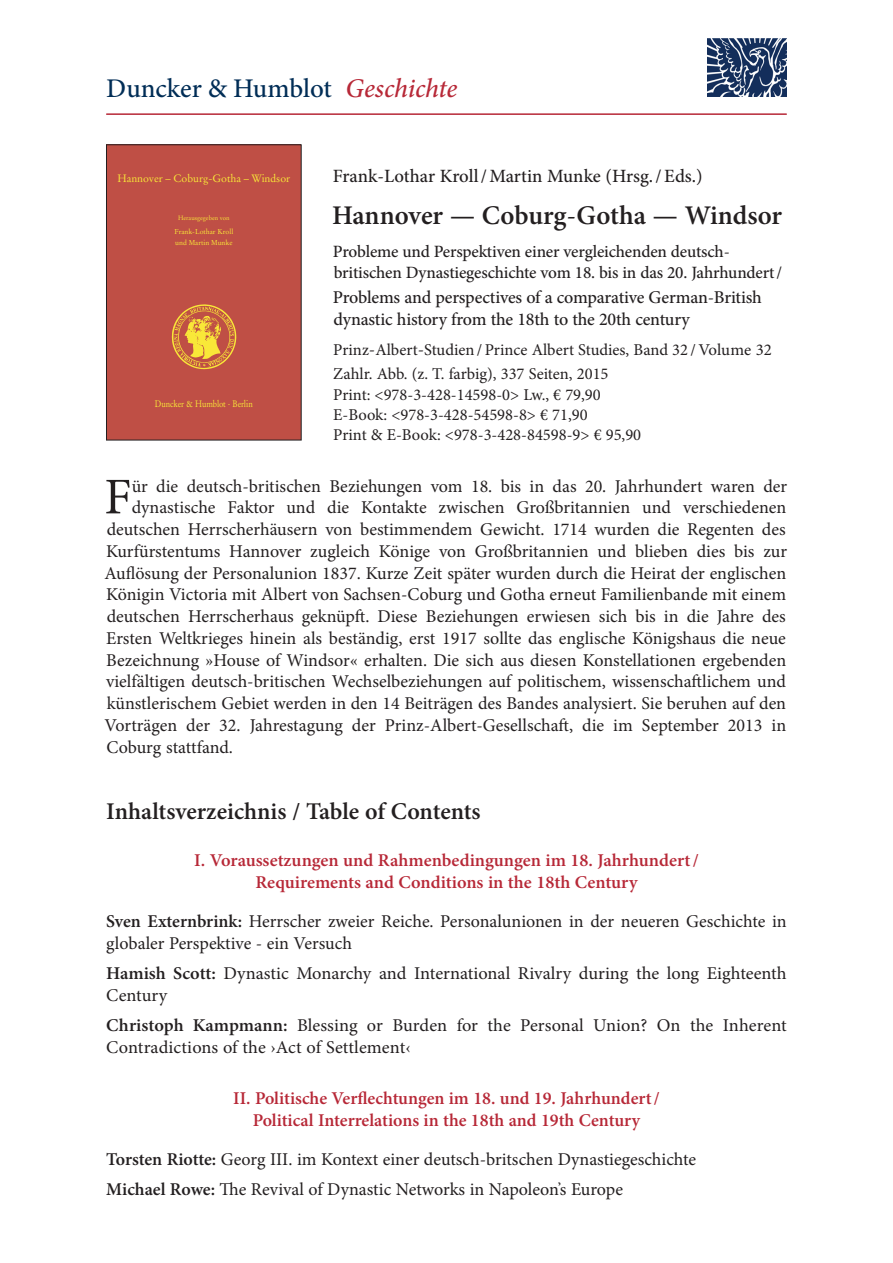
<style>
.page{position:relative;width:893px;height:1263px;background:#fff}
.page>*{position:absolute;margin:0;border:0;box-sizing:border-box;transform-origin:0 0}
.t1{font:51.45px "Minion Pro";color:#231f20}
.t2{font:600 27px "Minion Pro";color:#231f20}
.t3{font:500 27px "Minion Pro";letter-spacing:-.005em;color:#002d56}
.t4{font:600 24px "Minion Pro";letter-spacing:-.005em;color:#231f20}
.t5{font:500 18.75px "Minion Pro";letter-spacing:-.005em;color:#231f20}
.t6{font:18px/21.8px "Minion Pro";color:#231f20}
.t7{font:600 18px/21.8px "Minion Pro";color:#b72837;text-align:center}
.t8{font:500 18px/21.8px "Minion Pro";letter-spacing:-.01em;color:#231f20}
.t9{font:500 17.25px/20.2px "Minion Pro";letter-spacing:-.01em;color:#231f20}
.t10{font:16.5px/20.2px "Minion Pro";color:#231f20}
.t11{font:10.8px "Stempel Garamond";color:#f9e838}
.t12{font:9.45px "Stempel Garamond";letter-spacing:-.015em;color:#f9e838;scale:.84 1}
.t13{font:7.2px/10.4px "Stempel Garamond";color:#f9e838}
.t14{font:6.3px "Stempel Garamond";color:#f9e838}
.s1{font-style:italic;color:#b72837}
.s2{font-size:27.75px}
.s3{font-weight:400;font-size:27.75px}
.s4{font-weight:400}
.s5{font-size:18px}
.s6{font-weight:600}
</style>
<div class="page">
<div style="left:106px;top:145px;width:195px;height:295px;background:#bf4f45"></div>
<img style="left:171px;top:304px;width:66px;height:66px">
<div style="left:106px;top:145px;width:195px;height:295px;border:1px solid #231f20"></div>
<img style="left:707px;top:38px;width:79px;height:59px">
<hr style="left:106px;top:114px;width:681px;height:1px;background:#b72837">
<h2 class="t3" style="left:106px;top:70px;width:353px">Duncker &amp; Humblot <span class="s1">Geschichte</span></h2>
<p class="t11" style="left:117px;top:172px;width:174px">Hannover – Coburg-Gotha – Windsor</p>
<p class="t14" style="left:178px;top:214px;width:53px">Herausgegeben von</p>
<p class="t13" style="left:174px;top:227px;width:60px">Frank-Lothar Kroll und Martin Munke</p>
<p class="t12" style="left:155px;top:398px;width:118px">Duncker &amp; Humblot . Berlin</p>
<p class="t5" style="left:333px;top:163px;width:371px">Frank-Lothar Kroll/Martin Munke (Hrsg./Eds.)</p>
<h2 class="t2" style="left:332px;top:197px;width:452px">Hannover <span class="s2">—</span> Coburg<span class="s3">-</span>Gotha <span class="s2">—</span> Windsor</h2>
<p class="t9" style="left:333px;top:242px;width:451px">Probleme und Perspektiven einer vergleichenden deutsch&shy;britischen Dynastiegeschichte vom 18. bis in das 20. Jahrhundert/</p>
<p class="t8" style="left:333px;top:286px;width:430px">Problems and perspectives of a comparative German<span class="s4">-</span>British dynastic history from the 18th to the 20th century</p>
<p class="t10" style="left:333px;top:338px;width:440px;line-height:24.5px">Prinz<span class="s5">-</span>Albert<span class="s5">-</span>Studien / Prince Albert Studies, Band 32 / Volume 32<br>Zahlr. Abb. (z. T. farbig), 337 Seiten, 2015</p>
<p class="t10" style="left:333px;top:384px;width:310px">Print: &lt;978-3-428-14598-0&gt; Lw., € 79,90<br>E-Book: &lt;978-3-428-54598-8&gt; € 71,90<br>Print &amp; E-Book: &lt;978-3-428-84598-9&gt; € 95,90</p>
<h1 class="t1" style="left:104px;top:462px;width:29px">F</h1>
<p class="t6" style="left:132px;top:475px;width:657px">ür die deutsch-britischen Beziehungen vom 18. bis in das 20. Jahrhundert waren der</p>
<p class="t6" style="left:132px;top:497px;width:656px">dynastische Faktor und die Kontakte zwischen Großbritannien und verschiedenen</p>
<p class="t6" style="left:107px;top:519px;width:680px">deutschen Herrscherhäusern von bestimmendem Gewicht. 1714 wurden die Regenten des</p>
<p class="t6" style="left:106px;top:540px;width:682px">Kurfürstentums Hannover zugleich Könige von Großbritannien und blieben dies bis zur</p>
<p class="t6" style="left:105px;top:562px;width:683px">Auflösung der Personalunion 1837. Kurze Zeit später wurden durch die Heirat der englischen</p>
<p class="t6" style="left:106px;top:584px;width:682px">Königin Victoria mit Albert von Sachsen-Coburg und Gotha erneut Familienbande mit einem</p>
<p class="t6" style="left:107px;top:605px;width:680px">deutschen Herrscherhaus geknüpft. Diese Beziehungen erwiesen sich bis in die Jahre des</p>
<p class="t6" style="left:106px;top:627px;width:681px">Ersten Weltkrieges hinein als beständig, erst 1917 sollte das englische Königshaus die neue</p>
<p class="t6" style="left:106px;top:649px;width:681px">Bezeichnung »House of Windsor« erhalten. Die sich aus diesen Konstellationen ergebenden</p>
<p class="t6" style="left:106px;top:671px;width:682px">vielfältigen deutsch-britischen Wechselbeziehungen auf politischem, wissenschaftlichem und</p>
<p class="t6" style="left:107px;top:692px;width:681px">künstlerischem Gebiet werden in den 14 Beiträgen des Bandes analysiert. Sie beruhen auf den</p>
<p class="t6" style="left:105px;top:714px;width:683px">Vorträgen der 32. Jahrestagung der Prinz-Albert-Gesellschaft, die im September 2013 in</p>
<p class="t6" style="left:106px;top:736px;width:128px">Coburg stattfand.</p>
<h3 class="t4" style="left:106px;top:795px;width:376px">Inhaltsverzeichnis / Table of Contents</h3>
<p class="t7" style="left:194px;top:849px;width:506px">I. Voraussetzungen und Rahmenbedingungen im 18. Jahrhundert/<br>Requirements and Conditions in the 18th Century</p>
<p class="t6" style="left:106px;top:910px;width:682px"><span class="s6">Sven Externbrink:</span> Herrscher zweier Reiche. Personalunionen in der neueren Geschichte in globaler Perspektive - ein Versuch</p>
<p class="t6" style="left:106px;top:962px;width:682px"><span class="s6">Hamish Scott:</span> Dynastic Monarchy and International Rivalry during the long Eighteenth<br>Century</p>
<p class="t6" style="left:106px;top:1014px;width:682px"><span class="s6">Christoph Kampmann:</span> Blessing or Burden for the Personal Union? On the Inherent<br>Contradictions of the ›Act of Settlement‹</p>
<p class="t7" style="left:233px;top:1087px;width:428px">II. Politische Verflechtungen im 18. und 19. Jahrhundert/<br>Political Interrelations in the 18th and 19th Century</p>
<p class="t6" style="left:106px;top:1144px;width:591px;line-height:30.3px"><span class="s6">Torsten Riotte:</span> Georg III. im Kontext einer deutsch-britschen Dynastiegeschichte<br><span class="s6">Michael Rowe:</span> The Revival of Dynastic Networks in Napoleon’s Europe</p>
</div>
